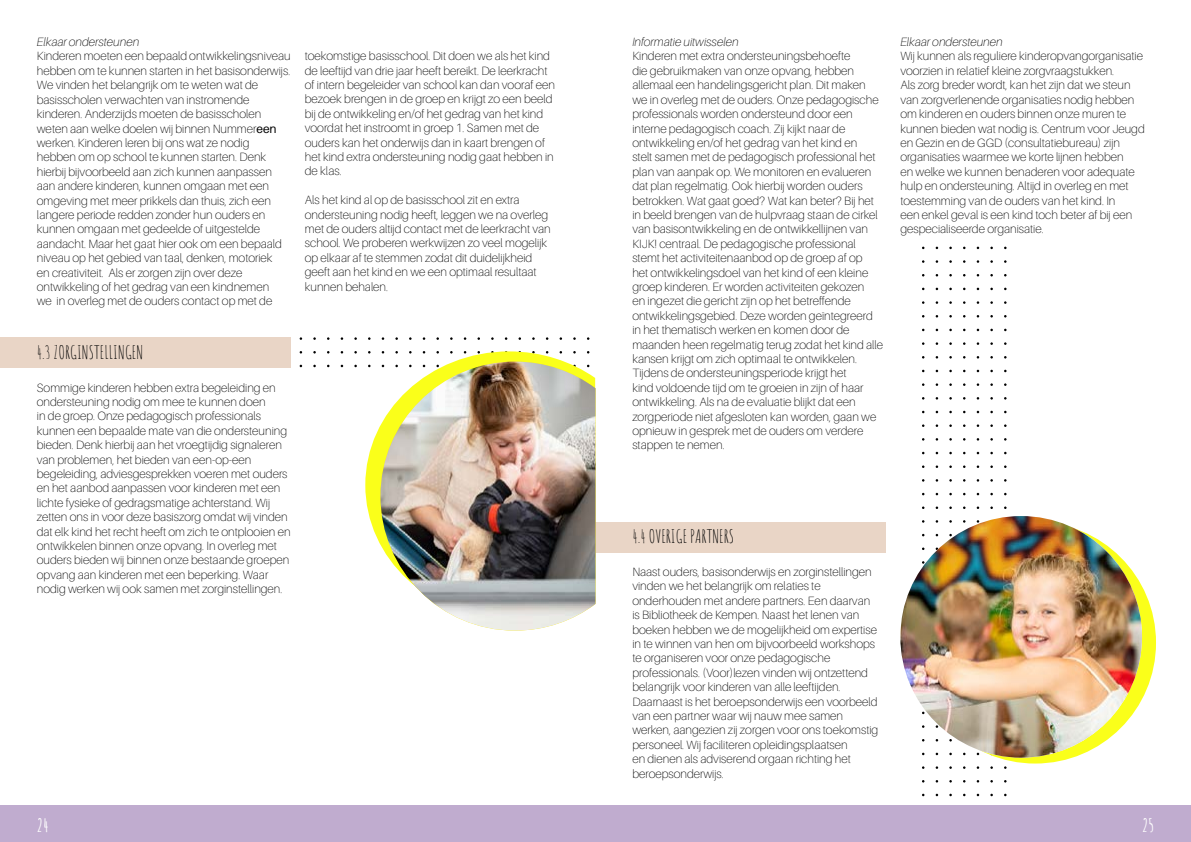
<style>
.page{position:relative;width:1191px;height:842px;background:#fff}
.page>*{position:absolute;margin:0;border:0;box-sizing:border-box;transform-origin:0 0}
.t1{font:18px "Amatic SC";color:#000}
.t2{font:700 18px "Amatic SC";color:#fff}
.t3{font:100 12px/14.4px "Aileron";color:#000}
.t4{font:italic 100 12px "Aileron";color:#000}
.s1{font-weight:400}
</style>
<div class="page">
<div style="left:0;top:805px;width:1191px;height:37px;background:#c0accf"></div>
<div style="left:0;top:338px;width:291px;height:30px;background:#e9d5c6"></div>
<div style="left:595px;top:522px;width:291px;height:30px;background:#e9d5c6"></div>
<svg style="left:365px;top:351px;width:225px;height:193px"></svg>
<img style="left:380px;top:362px;width:215px;height:269px">
<div style="left:914px;top:522px;width:242px;height:241px;background:#faff1a;border-radius:50%"></div>
<img style="left:900px;top:516px;width:242px;height:242px;border-radius:121px">
<p class="t4" style="left:37px;top:35px;width:104px">Elkaar ondersteunen</p>
<p class="t3" style="left:37px;top:49px;width:255px">Kinderen moeten een bepaald ontwikkelingsniveau hebben om te kunnen starten in het basisonderwijs.<br>We vinden het belangrijk om te weten wat de basisscholen verwachten van instromende kinderen. Anderzijds moeten de basisscholen weten aan welke doelen wij binnen Nummer<span class="s1">een </span>werken. Kinderen leren bij ons wat ze nodig hebben om op school te kunnen starten. Denk hierbij bijvoorbeeld aan zich kunnen aanpassen aan andere kinderen, kunnen omgaan met een omgeving met meer prikkels dan thuis, zich een langere periode redden zonder hun ouders en kunnen omgaan met gedeelde of uitgestelde aandacht. Maar het gaat hier ook om een bepaald niveau op het gebied van taal, denken, motoriek<br>en creativiteit. Als er zorgen zijn over deze ontwikkeling of het gedrag van een kindnemen<br>we in overleg met de ouders contact op met de</p>
<h1 class="t1" style="left:37px;top:339px;width:108px">4.3 ZORGINSTELLINGEN</h1>
<p class="t3" style="left:37px;top:380px;width:255px">Sommige kinderen hebben extra begeleiding en ondersteuning nodig om mee te kunnen doen<br>in de groep. Onze pedagogisch professionals kunnen een bepaalde mate van die ondersteuning bieden. Denk hierbij aan het vroegtijdig signaleren van problemen, het bieden van een-op-een begeleiding, adviesgesprekken voeren met ouders en het aanbod aanpassen voor kinderen met een lichte fysieke of gedragsmatige achterstand. Wij zetten ons in voor deze basiszorg omdat wij vinden dat elk kind het recht heeft om zich te ontplooien en ontwikkelen binnen onze opvang. In overleg met ouders bieden wij binnen onze bestaande groepen opvang aan kinderen met een beperking. Waar nodig werken wij ook samen met zorginstellingen.</p>
<p class="t3" style="left:305px;top:49px;width:252px">toekomstige basisschool. Dit doen we als het kind de leeftijd van drie jaar heeft bereikt. De leerkracht of intern begeleider van school kan dan vooraf een bezoek brengen in de groep en krijgt zo een beeld bij de ontwikkeling en/of het gedrag van het kind voordat het instroomt in groep 1. Samen met de ouders kan het onderwijs dan in kaart brengen of het kind extra ondersteuning nodig gaat hebben in de klas.</p>
<p class="t3" style="left:305px;top:193px;width:247px">Als het kind al op de basisschool zit en extra ondersteuning nodig heeft, leggen we na overleg met de ouders altijd contact met de leerkracht van school. We proberen werkwijzen zo veel mogelijk op elkaar af te stemmen zodat dit duidelijkheid geeft aan het kind en we een optimaal resultaat kunnen behalen.</p>
<p class="t4" style="left:632px;top:35px;width:108px">Informatie uitwisselen</p>
<p class="t3" style="left:632px;top:49px;width:252px">Kinderen met extra ondersteuningsbehoefte<br>die gebruikmaken van onze opvang, hebben allemaal een handelingsgericht plan. Dit maken we in overleg met de ouders. Onze pedagogische professionals worden ondersteund door een interne pedagogisch coach. Zij kijkt naar de ontwikkeling en/of het gedrag van het kind en<br>stelt samen met de pedagogisch professional het plan van aanpak op. We monitoren en evalueren dat plan regelmatig. Ook hierbij worden ouders betrokken. Wat gaat goed? Wat kan beter? Bij het in beeld brengen van de hulpvraag staan de cirkel van basisontwikkeling en de ontwikkellijnen van KIJK! centraal. De pedagogische professional stemt het activiteitenaanbod op de groep af op<br>het ontwikkelingsdoel van het kind of een kleine groep kinderen. Er worden activiteiten gekozen<br>en ingezet die gericht zijn op het betreffende ontwikkelingsgebied. Deze worden geïntegreerd in het thematisch werken en komen door de maanden heen regelmatig terug zodat het kind alle kansen krijgt om zich optimaal te ontwikkelen.<br>Tijdens de ondersteuningsperiode krijgt het<br>kind voldoende tijd om te groeien in zijn of haar ontwikkeling. Als na de evaluatie blijkt dat een zorgperiode niet afgesloten kan worden, gaan we opnieuw in gesprek met de ouders om verdere stappen te nemen.</p>
<p class="t4" style="left:900px;top:35px;width:104px">Elkaar ondersteunen</p>
<p class="t3" style="left:900px;top:49px;width:246px">Wij kunnen als reguliere kinderopvangorganisatie voorzien in relatief kleine zorgvraagstukken.<br>Als zorg breder wordt, kan het zijn dat we steun van zorgverlenende organisaties nodig hebben om kinderen en ouders binnen onze muren te kunnen bieden wat nodig is. Centrum voor Jeugd en Gezin en de GGD (consultatiebureau) zijn organisaties waarmee we korte lijnen hebben<br>en welke we kunnen benaderen voor adequate hulp en ondersteuning. Altijd in overleg en met toestemming van de ouders van het kind. In<br>een enkel geval is een kind toch beter af bij een gespecialiseerde organisatie.</p>
<h1 class="t1" style="left:632px;top:524px;width:103px">4.4 OVERIGE PARTNERS</h1>
<p class="t3" style="left:632px;top:565px;width:247px">Naast ouders, basisonderwijs en zorginstellingen vinden we het belangrijk om relaties te onderhouden met andere partners. Een daarvan is Bibliotheek de Kempen. Naast het lenen van boeken hebben we de mogelijkheid om expertise in te winnen van hen om bijvoorbeeld workshops te organiseren voor onze pedagogische professionals. (Voor)lezen vinden wij ontzettend belangrijk voor kinderen van alle leeftijden.<br>Daarnaast is het beroepsonderwijs een voorbeeld van een partner waar wij nauw mee samen werken, aangezien zij zorgen voor ons toekomstig personeel. Wij faciliteren opleidingsplaatsen<br>en dienen als adviserend orgaan richting het beroepsonderwijs.</p>
<h1 class="t2" style="left:37px;top:811px;width:13px">24</h1>
<h1 class="t2" style="left:1142px;top:811px;width:14px">25</h1>
</div>
